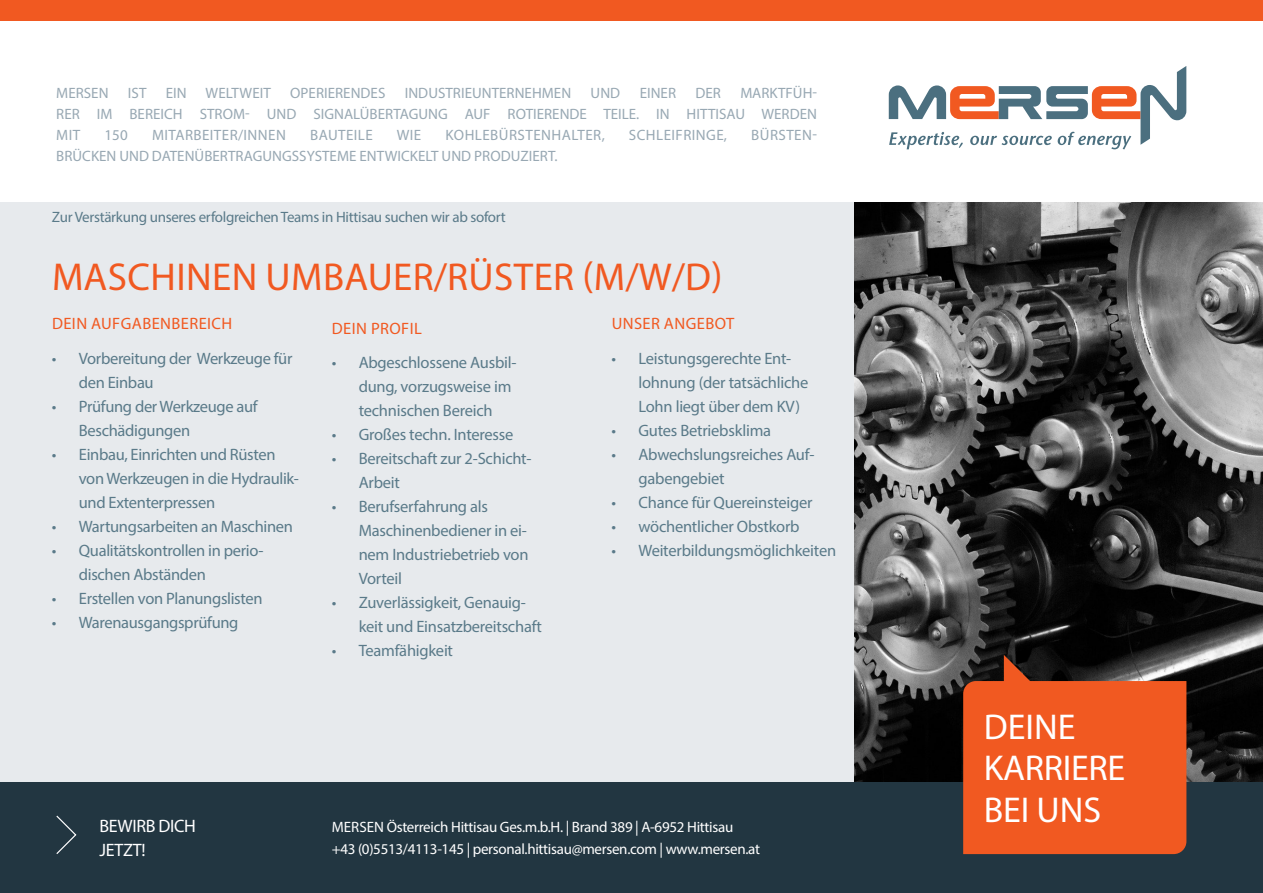
<style>
.page{position:relative;width:1263px;height:893px;background:#fff}
.page>*{position:absolute;margin:0;border:0;box-sizing:border-box;transform-origin:0 0}
.t1{font:39px "Myriad Pro";letter-spacing:.01em;color:#f15921}
.t2{font:36px "Myriad Pro";color:#fff}
.t3{font:18px/24px "Myriad Pro";letter-spacing:-.02em;color:#fff}
.t4{font:16.5px/24px "Myriad Pro";letter-spacing:-.015em;color:#5a7a89}
.t5{font:16.5px "Myriad Pro";letter-spacing:.025em;color:#f15921}
.t6{font:15px/21px "Myriad Pro";color:#98a8b3;text-align:justify}
.t7{font:15px "Myriad Pro";letter-spacing:-.02em;color:#fff}
.t8{font:15px "Myriad Pro";letter-spacing:-.02em;color:#5a7a89}
.t9{font:15px "Myriad Pro";letter-spacing:.03em;color:#98a8b3}
</style>
<div class="page">
<div style="left:0;top:203px;width:1263px;height:690px;background:#e7eaed"></div>
<div style="left:0;top:0;width:1263px;height:20px;background:#f15921"></div>
<img style="left:855px;top:203px;width:408px;height:579px">
<div style="left:0;top:782px;width:1263px;height:111px;background:#223641"></div>
<svg style="left:963px;top:655px;width:223px;height:199px;background:#d95423"></svg>
<svg style="left:889px;top:66px;width:297px;height:83px"></svg>
<svg style="left:56px;top:815px;width:21px;height:39px"></svg>
<p class="t6" style="left:56px;top:82px;width:762px;text-indent:684px">MARKTFÜH-RER IM BEREICH STROM- UND SIGNALÜBERTAGUNG AUF ROTIERENDE TEILE. IN HITTISAU WERDEN MIT</p>
<p class="t6" style="left:56px;top:82px;width:54px">MERSEN</p>
<p class="t6" style="left:128px;top:82px;width:20px">IST</p>
<p class="t6" style="left:166px;top:82px;width:22px">EIN</p>
<p class="t6" style="left:206px;top:82px;width:67px">WELTWEIT</p>
<p class="t6" style="left:290px;top:82px;width:97px">OPERIERENDES</p>
<p class="t6" style="left:405px;top:82px;width:168px">INDUSTRIEUNTERNEHMEN</p>
<p class="t6" style="left:591px;top:82px;width:31px">UND</p>
<p class="t6" style="left:640px;top:82px;width:38px">EINER</p>
<p class="t6" style="left:695px;top:82px;width:27px">DER</p>
<p class="t6" style="left:104px;top:124px;width:25px">150</p>
<p class="t9" style="left:152px;top:126px;width:135px">MITARBEITER/INNEN</p>
<p class="t9" style="left:310px;top:126px;width:64px">BAUTEILE</p>
<p class="t6" style="left:397px;top:124px;width:26px">WIE</p>
<p class="t9" style="left:446px;top:126px;width:161px">KOHLEBÜRSTENHALTER,</p>
<p class="t9" style="left:629px;top:126px;width:100px">SCHLEIFRINGE,</p>
<p class="t9" style="left:751px;top:126px;width:67px">BÜRSTEN-</p>
<p class="t6" style="left:56px;top:145px;width:503px">BRÜCKEN UND DATENÜBERTRAGUNGSSYSTEME ENTWICKELT UND PRODUZIERT.</p>
<p class="t8" style="left:52px;top:208px;width:455px">Zur Verstärkung unseres erfolgreichen Teams in Hittisau suchen wir ab sofort</p>
<p class="t1" style="left:52px;top:253px;width:672px">MASCHINEN UMBAUER/RÜSTER (M/W/D)</p>
<p class="t5" style="left:52px;top:314px;width:182px">DEIN AUFGABENBEREICH</p>
<p class="t4" style="left:79px;top:346px;width:215px;text-indent:-27px">• Vorbereitung der Werkzeuge für den Einbau</p>
<p class="t4" style="left:79px;top:394px;width:180px;text-indent:-27px">• Prüfung der Werkzeuge auf<br>Beschädigungen</p>
<p class="t4" style="left:79px;top:442px;width:222px;text-indent:-27px">• Einbau, Einrichten und Rüsten von Werkzeugen in die Hydraulik&shy;und Extenterpressen</p>
<p class="t4" style="left:52px;top:514px;width:243px">• Wartungsarbeiten an Maschinen</p>
<p class="t4" style="left:79px;top:538px;width:186px;text-indent:-27px">• Qualitätskontrollen in perio&shy;dischen Abständen</p>
<p class="t4" style="left:52px;top:586px;width:212px">• Erstellen von Planungslisten</p>
<p class="t4" style="left:52px;top:610px;width:188px">• Warenausgangsprüfung</p>
<p class="t5" style="left:332px;top:318px;width:92px">DEIN PROFIL</p>
<p class="t4" style="left:359px;top:350px;width:159px;text-indent:-27px">• Abgeschlossene Ausbil&shy;dung, vorzugsweise im technischen Bereich</p>
<p class="t4" style="left:332px;top:422px;width:183px">• Großes techn. Interesse</p>
<p class="t4" style="left:359px;top:446px;width:174px;text-indent:-27px">• Bereitschaft zur 2-Schicht-<br>Arbeit</p>
<p class="t4" style="left:359px;top:494px;width:171px;text-indent:-27px">• Berufserfahrung als<br>Maschinenbediener in ei&shy;nem Industriebetrieb von<br>Vorteil</p>
<p class="t4" style="left:359px;top:590px;width:185px;text-indent:-27px">• Zuverlässigkeit, Genauig&shy;keit und Einsatzbereitschaft</p>
<p class="t4" style="left:332px;top:638px;width:123px">• Teamfähigkeit</p>
<p class="t5" style="left:612px;top:314px;width:124px">UNSER ANGEBOT</p>
<p class="t4" style="left:638px;top:346px;width:171px;text-indent:-27px">• Leistungsgerechte Ent&shy;lohnung (der tatsächliche<br>Lohn liegt über dem KV)</p>
<p class="t4" style="left:611px;top:418px;width:161px">• Gutes Betriebsklima</p>
<p class="t4" style="left:638px;top:442px;width:177px;text-indent:-27px">• Abwechslungsreiches Auf&shy;gabengebiet</p>
<p class="t4" style="left:611px;top:490px;width:202px">• Chance für Quereinsteiger</p>
<p class="t4" style="left:611px;top:514px;width:190px">• wöchentlicher Obstkorb</p>
<p class="t4" style="left:611px;top:538px;width:226px">• Weiterbildungsmöglichkeiten</p>
<p class="t3" style="left:100px;top:814px;width:98px">BEWIRB DICH<br>JETZT!</p>
<p class="t7" style="left:332px;top:817px;width:403px">MERSEN Österreich Hittisau Ges.m.b.H. | Brand 389 | A-6952 Hittisau</p>
<p class="t7" style="left:332px;top:840px;width:430px">+43 (0)5513/4113-145 | personal.hittisau@mersen.com | www.mersen.at</p>
<p class="t2" style="left:984px;top:705px;width:93px">DEINE</p>
<p class="t2" style="left:984px;top:746px;width:143px">KARRIERE</p>
<p class="t2" style="left:984px;top:787px;width:119px">BEI UNS</p>
</div>
